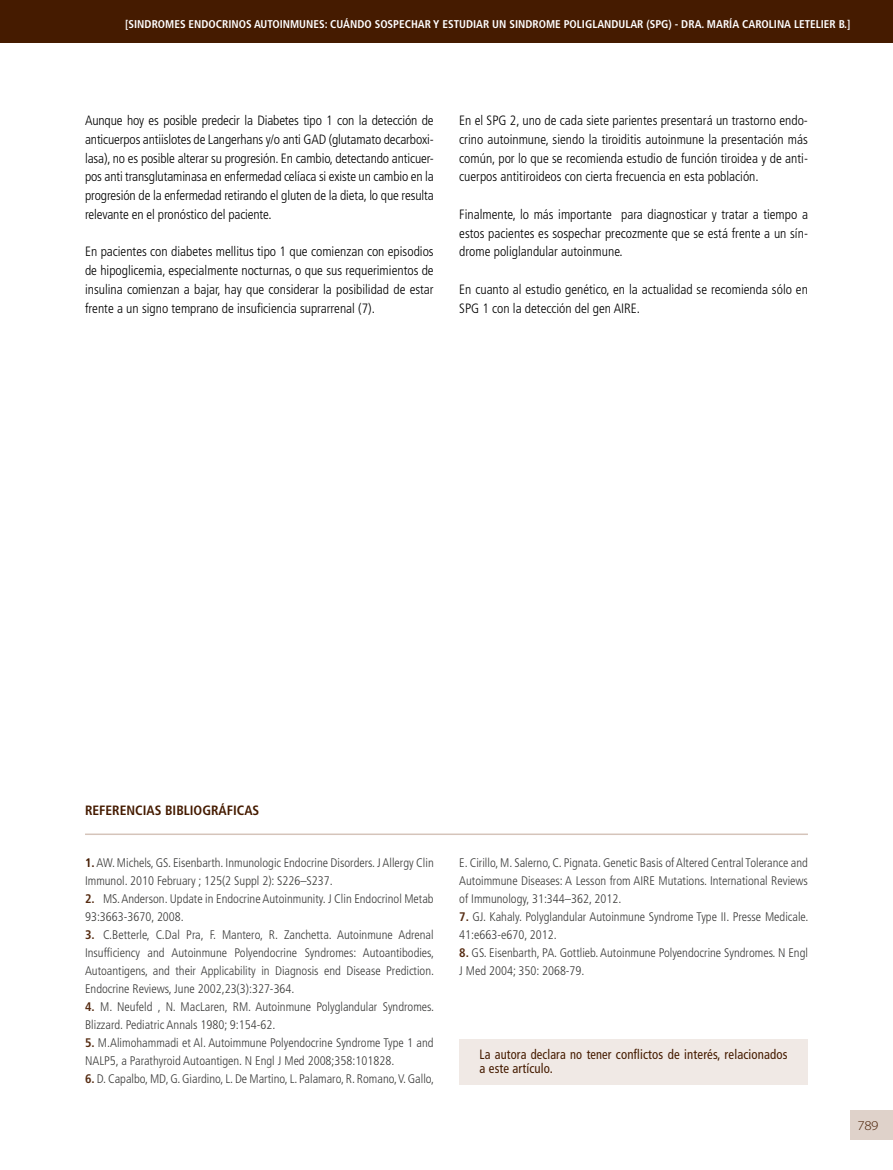
<style>
.page{position:relative;width:893px;height:1170px;background:#fff}
.page>*{position:absolute;margin:0;border:0;box-sizing:border-box;transform-origin:0 0}
.t1{font:300 condensed 13.5px/18.8px "Frutiger";color:#000;text-align:justify}
.t2{font:condensed 13.5px/13.5px "Frutiger";letter-spacing:.01em;color:#451b00;scale:.92 1}
.t3{font:700 condensed 13.5px "Frutiger";color:#451b00}
.t4{font:300 13.5px "Myriad Pro";color:#451b00;scale:1.1 1}
.t5{font:300 condensed 12.45px/18px "Frutiger";color:#3b3b3a}
.t6{font:700 condensed 11.25px "Frutiger";color:#fff}
.s1{font-weight:700;color:#451b00}
.s2{font-weight:700;color:#552b11}
</style>
<div class="page">
<div style="left:850px;top:1110px;width:43px;height:30px;background:#dfd2ca"></div>
<div style="left:0;top:0;width:893px;height:43px;background:#451b00"></div>
<hr style="left:85px;top:833px;width:723px;height:2px;background:#d5c4ba">
<div style="left:459px;top:1039px;width:349px;height:45px;background:#f0e9e5"></div>
<p class="t6" style="left:125px;top:17px;width:631px">[SINDROMES ENDOCRINOS AUTOINMUNES: CUÁNDO SOSPECHAR Y ESTUDIAR UN SINDROME POLIGLANDULAR (SPG) - DRA. MARÍA CAROLINA</p>
<p class="t6" style="left:794px;top:17px;width:22px">LETELIER</p>
<p class="t6" style="left:839px;top:17px;width:13px">B.]</p>
<p class="t1" style="left:85px;top:111px;width:350px">Aunque hoy es posible predecir la Diabetes tipo 1 con la detección de anticuerpos antiislotes de Langerhans y/o anti GAD (glutamato decarboxi&shy;lasa), no es posible alterar su progresión. En cambio, detectando anticuer&shy;pos anti transglutaminasa en enfermedad celíaca si existe un cambio en la progresión de la enfermedad retirando el gluten de la dieta, lo que resulta relevante en el pronóstico del paciente.</p>
<p class="t1" style="left:85px;top:242px;width:350px">En pacientes con diabetes mellitus tipo 1 que comienzan con episodios de hipoglicemia, especialmente nocturnas, o que sus requerimientos de insulina comienzan a bajar, hay que considerar la posibilidad de estar frente a un signo temprano de insuficiencia suprarrenal (7).</p>
<p class="t1" style="left:459px;top:111px;width:350px">En el SPG 2, uno de cada siete parientes presentará un trastorno endo&shy;crino autoinmune, siendo la tiroiditis autoinmune la presentación más común, por lo que se recomienda estudio de función tiroidea y de anti&shy;cuerpos antitiroideos con cierta frecuencia en esta población.</p>
<p class="t1" style="left:459px;top:205px;width:350px">Finalmente, lo más importante para diagnosticar y tratar a tiempo a estos pacientes es sospechar precozmente que se está frente a un sín&shy;drome poliglandular autoinmune.</p>
<p class="t1" style="left:459px;top:280px;width:350px">En cuanto al estudio genético, en la actualidad se recomienda sólo en<br>SPG 1 con la detección del gen AIRE.</p>
<p class="t3" style="left:85px;top:802px;width:176px">REFERENCIAS BIBLIOGRÁFICAS</p>
<p class="t5" style="left:85px;top:853px;width:350px"><span class="s1">1.</span> AW. Michels, GS. Eisenbarth. Inmunologic Endocrine Disorders. J Allergy Clin<br>Immunol. 2010 February ; 125(2 Suppl 2): S226–S237.</p>
<p class="t5" style="left:85px;top:889px;width:350px"><span class="s2">2.</span> MS. Anderson. Update in Endocrine Autoinmunity. J Clin Endocrinol Metab<br>93:3663-3670, 2008.</p>
<p class="t5" style="left:85px;top:925px;width:351px;text-align:justify"><span class="s2">3.</span> C.Betterle, C.Dal Pra, F. Mantero, R. Zanchetta. Autoinmune Adrenal Insufficiency and Autoinmune Polyendocrine Syndromes: Autoantibodies, Autoantigens, and their Applicability in Diagnosis end Disease Prediction.<br>Endocrine Reviews, June 2002,23(3):327-364.</p>
<p class="t5" style="left:85px;top:997px;width:351px"><span class="s2">4.</span> M. Neufeld , N. MacLaren, RM. Autoinmune Polyglandular Syndromes.<br>Blizzard. Pediatric Annals 1980; 9:154-62.</p>
<p class="t5" style="left:85px;top:1033px;width:350px"><span class="s2">5.</span> M.Alimohammadi et Al. Autoimmune Polyendocrine Syndrome Type 1 and<br>NALP5, a Parathyroid Autoantigen. N Engl J Med 2008;358:101828.</p>
<p class="t5" style="left:85px;top:1069px;width:351px"><span class="s2">6.</span> D. Capalbo, MD, G. Giardino, L. De Martino, L. Palamaro, R. Romano, V. Gallo,</p>
<p class="t5" style="left:459px;top:853px;width:350px;text-align:justify">E. Cirillo, M. Salerno, C. Pignata. Genetic Basis of Altered Central Tolerance and Autoimmune Diseases: A Lesson from AIRE Mutations. International Reviews of Immunology, 31:344–362, 2012.</p>
<p class="t5" style="left:459px;top:907px;width:351px"><span class="s2">7.</span> GJ. Kahaly. Polyglandular Autoinmune Syndrome Type II. Presse Medicale.<br>41:e663-e670, 2012.</p>
<p class="t5" style="left:459px;top:943px;width:350px"><span class="s2">8.</span> GS. Eisenbarth, PA. Gottlieb. Autoinmune Polyendocrine Syndromes. N Engl<br>J Med 2004; 350: 2068-79.</p>
<p class="t2" style="left:480px;top:1047px;width:336px">La autora declara no tener conflictos de interés, relacionados a este artículo.</p>
<p class="t4" style="left:857px;top:1117px;width:21px">789</p>
</div>
